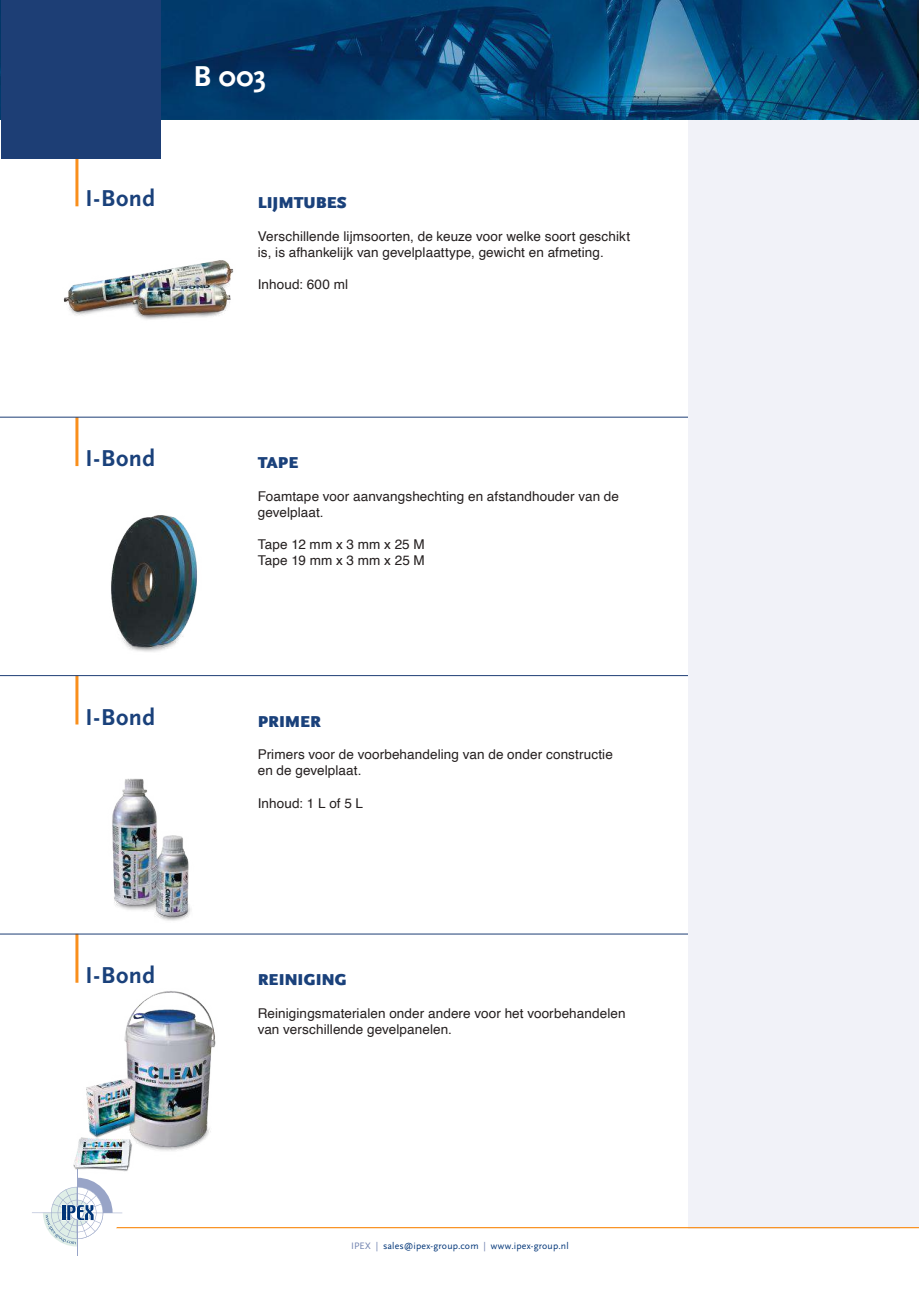
<style>
.page{position:relative;width:919px;height:1289px;background:#fff}
.page>*{position:absolute;margin:0;border:0;box-sizing:border-box;transform-origin:0 0}
.t1{font:700 30px "Scala Sans Pro";color:#fff}
.t2{font:700 24px "Scala Sans Pro";letter-spacing:.025em;color:#1a417b}
.t3{font:900 16.5px "Scala Sans Pro";letter-spacing:-.005em;color:#1a417b}
.t4{font:13.5px/16.2px "Helvetica";letter-spacing:.01em;color:#241f1f}
.t5{font:9.75px "Scala Sans Pro";letter-spacing:.015em;color:#003578}
.s1{color:#7183b0}
</style>
<div class="page">
<div style="left:707px;top:13px;width:211px;height:1213px;background:#f1f2f8"></div>
<svg style="left:0;top:1px;width:917px;height:118px;background:#0a4775"></svg>
<hr style="left:115px;top:1226px;width:803px;height:2px;background:#f98f1c">
<hr style="left:77px;top:1168px;width:1px;height:87px;background:#98a4c7">
<hr style="left:32px;top:1212px;width:90px;height:1px;background:#98a4c7">
<svg style="left:43px;top:1182px;width:78px;height:64px"></svg>
<hr style="left:75px;top:157px;width:3px;height:49px;background:#f98f1c">
<div style="left:1px;top:0;width:159px;height:158px;background:#1d3e75"></div>
<hr style="left:75px;top:417px;width:3px;height:49px;background:#f98f1c">
<hr style="left:75px;top:675px;width:3px;height:49px;background:#f98f1c">
<hr style="left:75px;top:933px;width:3px;height:49px;background:#f98f1c">
<hr style="left:0;top:417px;width:865px;height:1px;background:#1d3e75">
<hr style="left:0;top:675px;width:865px;height:1px;background:#1d3e75">
<hr style="left:0;top:933px;width:865px;height:1px;background:#1d3e75">
<div style="left:687px;top:178px;width:212px;height:1013px;background:#f1f2f8"></div>
<img style="left:63px;top:260px;width:171px;height:60px">
<img style="left:111px;top:515px;width:86px;height:137px">
<img style="left:112px;top:778px;width:79px;height:143px">
<img style="left:124px;top:991px;width:92px;height:160px">
<img style="left:73px;top:1069px;width:72px;height:113px">
<h2 class="t2" style="left:85px;top:185px;width:71px">I-Bond</h2>
<h1 class="t1" style="left:193px;top:59px;width:74px">B 003</h1>
<p class="t3" style="left:258px;top:193px;width:90px">LIJMTUBES</p>
<p class="t4" style="left:258px;top:228px;width:374px">Verschillende lijmsoorten, de keuze voor welke soort geschikt is, is afhankelijk van gevelplaattype, gewicht en afmeting.</p>
<p class="t4" style="left:258px;top:277px;width:92px">Inhoud: 600 ml</p>
<h2 class="t2" style="left:85px;top:444px;width:71px">I-Bond</h2>
<h2 class="t2" style="left:85px;top:703px;width:71px">I-Bond</h2>
<h2 class="t2" style="left:85px;top:961px;width:71px">I-Bond</h2>
<p class="t3" style="left:258px;top:453px;width:42px">TAPE</p>
<p class="t4" style="left:258px;top:488px;width:363px">Foamtape voor aanvangshechting en afstandhouder van de gevelplaat.</p>
<p class="t4" style="left:258px;top:536px;width:169px">Tape 12 mm x 3 mm x 25 M<br>Tape 19 mm x 3 mm x 25 M</p>
<p class="t3" style="left:258px;top:711px;width:65px">PRIMER</p>
<p class="t4" style="left:258px;top:746px;width:356px">Primers voor de voorbehandeling van de onder constructie en de gevelplaat.</p>
<p class="t4" style="left:258px;top:795px;width:107px">Inhoud: 1 L of 5 L</p>
<p class="t3" style="left:258px;top:970px;width:90px">REINIGING</p>
<p class="t4" style="left:258px;top:1005px;width:369px">Reinigingsmaterialen onder andere voor het voorbehandelen van verschillende gevelpanelen.</p>
<p class="t5" style="left:351px;top:1240px;width:219px"><span class="s1">IPEX |</span> sales@ipex-group.com <span class="s1">|</span> www.ipex-group.nl</p>
</div>
